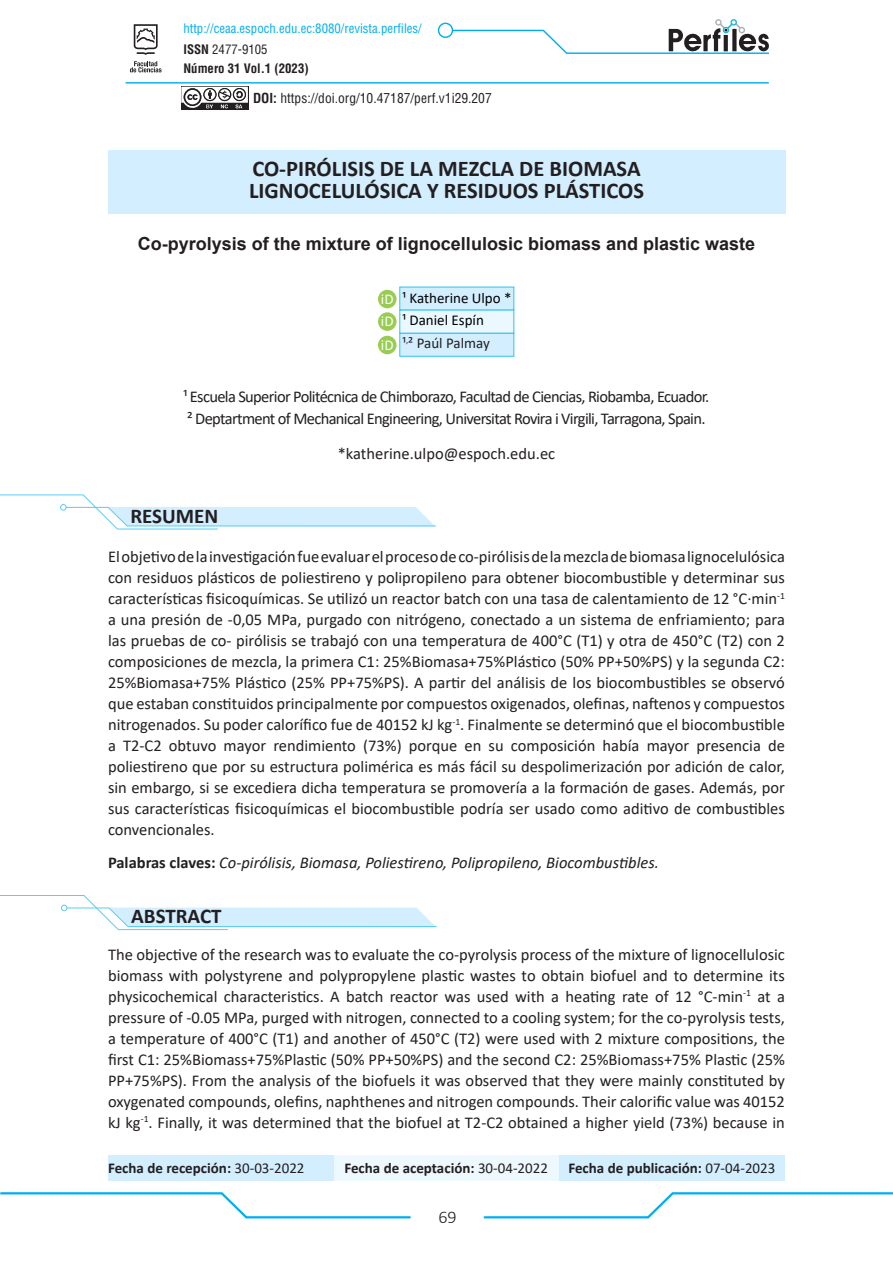
<style>
.page{position:relative;width:893px;height:1263px;background:#fff}
.page>*{position:absolute;margin:0;border:0;box-sizing:border-box;transform-origin:0 0}
.t1{font:700 22.5px/22.5px "Calibri";color:#231f20}
.ENCABEZADO{font:700 21px "Calibri";color:#231f20}
.t2{font:700 18px "Arial";color:#231f20}
.t3{font:300 18px "Calibri";color:#231f20}
.t4{font:16.5px/21px "Calibri";letter-spacing:-.04em;color:#231f20;text-align:justify}
.t5{font:italic 16.5px "Calibri";color:#231f20}
.t6{font:16.5px "Calibri";color:#231f20}
.t7{font:700 15px "Calibri";color:#231f20}
.t8{font:15px "Calibri";color:#000}
.t9{font:15px "Calibri";color:#231f20}
.t10{font:15px "Calibri";color:#fff}
.t11{font:condensed 13.5px "Helvetica LT Std";color:#231f20}
.t12{font:condensed 12.75px "Helvetica LT Std";color:#00aeef}
.t13{font:700 condensed 12.75px "Helvetica LT Std";color:#231f20}
.t14{font:condensed 12.75px "Helvetica LT Std";color:#231f20}
.s1{font-weight:700}
.s2{font-weight:700;font-style:normal}
.s3{font-weight:400}
</style>
<div class="page">
<svg style="left:483px;top:1192px;width:410px;height:27px"></svg>
<svg style="left:0;top:1192px;width:411px;height:27px"></svg>
<div style="left:108px;top:150px;width:677px;height:64px;background:#d3eeff"></div>
<div style="left:400px;top:287px;width:114px;height:23px;background:#d3eeff;border:1px solid #2bc4f3"></div>
<div style="left:400px;top:333px;width:114px;height:23px;background:#d3eeff;border:1px solid #2bc4f3"></div>
<div style="left:400px;top:310px;width:114px;height:23px;background:#ebf8ff"></div>
<svg style="left:0;top:494px;width:436px;height:36px"></svg>
<svg style="left:0;top:895px;width:437px;height:35px"></svg>
<div style="left:108px;top:1155px;width:226px;height:26px;background:#d3eeff"></div>
<div style="left:334px;top:1155px;width:225px;height:26px;background:#edf8ff"></div>
<div style="left:559px;top:1155px;width:226px;height:26px;background:#d3eeff"></div>
<div style="left:378px;top:290px;width:19px;height:18px;background:#99cc52;border-radius:50%"></div>
<div style="left:378px;top:312px;width:19px;height:19px;background:#99cc52;border-radius:50%"></div>
<div style="left:378px;top:336px;width:19px;height:18px;background:#99cc52;border-radius:50%"></div>
<svg style="left:129px;top:24px;width:33px;height:48px"></svg>
<div style="left:438px;top:23px;width:15px;height:15px;border:1px solid #00aeef;border-radius:50%"></div>
<svg style="left:451px;top:19px;width:318px;height:35px"></svg>
<svg style="left:181px;top:86px;width:67px;height:24px"></svg>
<svg style="left:181px;top:87px;width:67px;height:22px"></svg>
<hr style="left:126px;top:82px;width:643px;height:2px;background:#00aeef">
<p class="t12" style="left:183px;top:20px;width:240px">http://ceaa.espoch.edu.ec:8080/revista.perfiles/</p>
<p class="t14" style="left:183px;top:41px;width:86px"><span class="s1">ISSN</span> 2477-9105</p>
<p class="t13" style="left:183px;top:60px;width:127px">Número 31 Vol.1 (2023)</p>
<p class="t11" style="left:253px;top:90px;width:240px"><span class="s1">DOI:</span> https://doi.org/10.47187/perf.v1i29.207</p>
<p class="t1" style="left:249px;top:157px;width:396px">CO-PIRÓLISIS DE LA MEZCLA DE BIOMASA<br>LIGNOCELULÓSICA Y RESIDUOS PLÁSTICOS</p>
<p class="t2" style="left:138px;top:231px;width:619px">Co-pyrolysis of the mixture of lignocellulosic biomass and plastic waste</p>
<p class="t10" style="left:381px;top:288px;width:14px">iD</p>
<p class="t10" style="left:381px;top:311px;width:14px">iD</p>
<p class="t10" style="left:381px;top:334px;width:14px">iD</p>
<p class="t8" style="left:402px;top:288px;width:111px">¹ Katherine Ulpo *</p>
<p class="t9" style="left:402px;top:333px;width:89px">¹<sup>,</sup>² Paúl Palmay</p>
<p class="t8" style="left:402px;top:310px;width:83px">¹ Daniel Espín</p>
<p class="t4" style="left:183px;top:385px;width:527px">¹ Escuela Superior Politécnica de Chimborazo, Facultad de Ciencias, Riobamba, Ecuador.</p>
<p class="t4" style="left:187px;top:408px;width:520px">² Deptartment of Mechanical Engineering, Universitat Rovira i Virgili, Tarragona, Spain.</p>
<p class="t6" style="left:338px;top:442px;width:219px">*katherine.ulpo@espoch.edu.ec</p>
<p class="ENCABEZADO" style="left:130px;top:501px;width:89px">RESUMEN</p>
<p class="t4" style="left:108px;top:546px;width:678px">El objetivo de la investigación fue evaluar el proceso de co-pirólisis de la mezcla de biomasa lignocelulósica con residuos plásticos de poliestireno y polipropileno para obtener biocombustible y determinar sus características fisicoquímicas. Se utilizó un reactor batch con una tasa de calentamiento de 12 °C·min<sup>-1 </sup>a una presión de -0,05 MPa, purgado con nitrógeno, conectado a un sistema de enfriamiento; para las pruebas de co- pirólisis se trabajó con una temperatura de 400°C (T1) y otra de 450°C (T2) con 2 composiciones de mezcla, la primera C1: 25%Biomasa+75%Plástico (50% PP+50%PS) y la segunda C2:<br>25%Biomasa+75% Plástico (25% PP+75%PS). A partir del análisis de los biocombustibles se observó que estaban constituidos principalmente por compuestos oxigenados, olefinas, naftenos y compuestos nitrogenados. Su poder calorífico fue de 40152 kJ kg<sup>-1</sup>. Finalmente se determinó que el biocombustible a T2-C2 obtuvo mayor rendimiento (73%) porque en su composición había mayor presencia de poliestireno que por su estructura polimérica es más fácil su despolimerización por adición de calor, sin embargo, si se excediera dicha temperatura se promovería a la formación de gases. Además, por sus características fisicoquímicas el biocombustible podría ser usado como aditivo de combustibles convencionales.</p>
<p class="t5" style="left:108px;top:851px;width:552px"><span class="s2">Palabras claves:</span> Co-pirólisis, Biomasa, Poliestireno, Polipropileno, Biocombustibles.</p>
<p class="ENCABEZADO" style="left:131px;top:902px;width:92px">ABSTRACT</p>
<p class="t4" style="left:108px;top:943px;width:678px">The objective of the research was to evaluate the co-pyrolysis process of the mixture of lignocellulosic biomass with polystyrene and polypropylene plastic wastes to obtain biofuel and to determine its physicochemical characteristics. A batch reactor was used with a heating rate of 12 °C-min<sup>-1</sup> at a pressure of -0.05 MPa, purged with nitrogen, connected to a cooling system; for the co-pyrolysis tests, a temperature of 400°C (T1) and another of 450°C (T2) were used with 2 mixture compositions, the first C1: 25%Biomass+75%Plastic (50% PP+50%PS) and the second C2: 25%Biomass+75% Plastic (25% PP+75%PS). From the analysis of the biofuels it was observed that they were mainly constituted by oxygenated compounds, olefins, naphthenes and nitrogen compounds. Their calorific value was 40152 kJ kg<sup>-1</sup>. Finally, it was determined that the biofuel at T2-C2 obtained a higher yield (73%) because in</p>
<p class="t7" style="left:108px;top:1157px;width:198px">Fecha de recepción: <span class="s3">30-03-2022</span></p>
<p class="t7" style="left:344px;top:1157px;width:205px">Fecha de aceptación: <span class="s3">30-04-2022</span></p>
<p class="t7" style="left:568px;top:1157px;width:209px">Fecha de publicación: <span class="s3">07-04-2023</span></p>
<p class="t3" style="left:438px;top:1206px;width:20px">69</p>
</div>
